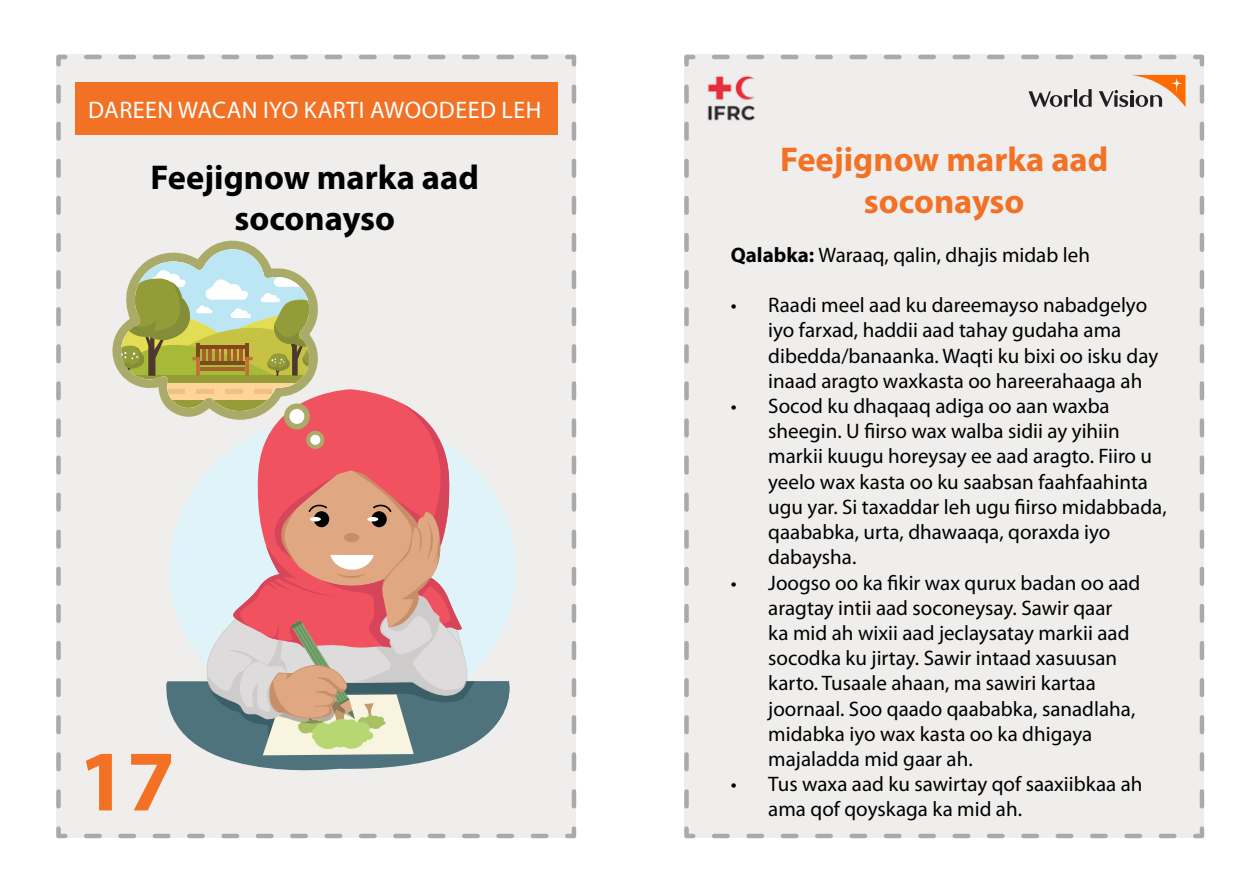
<style>
.page{position:relative;width:1259px;height:893px;background:#fff}
.page>*{position:absolute;margin:0;border:0;box-sizing:border-box;transform-origin:0 0}
.t1{font:700 87px "Myriad Pro";color:#f37124}
.t2{font:700 34.5px/41.4px "Myriad Pro";color:#f37124;text-align:center}
.t3{font:700 34.5px/41.4px "Myriad Pro";color:#000;text-align:center}
.t4{font:24px "Myriad Pro";letter-spacing:.02em;color:#fff}
.t5{font:21px/25.2px "Myriad Pro";color:#000}
.s1{font-weight:700}
</style>
<div class="page">
<div style="left:56px;top:54px;width:521px;height:785px;background:#efeeed"></div>
<div style="left:684px;top:54px;width:521px;height:785px;background:#efeeed"></div>
<img style="left:697px;top:65px;width:68px;height:65px">
<svg style="left:1028px;top:75px;width:157px;height:32px;background:#d0beb2"></svg>
<svg style="left:109px;top:239px;width:419px;height:550px;background:#d7c6bc"></svg>
<div style="left:75px;top:82px;width:482px;height:52px;background:#f37124"></div>
<p class="t4" style="left:88px;top:95px;width:455px">DAREEN WACAN IYO KARTI AWOODEED LEH</p>
<h2 class="t3" style="left:150px;top:156px;width:330px">Feejignow marka aad soconayso</h2>
<h1 class="t1" style="left:79px;top:724px;width:98px">17</h1>
<h2 class="t2" style="left:780px;top:138px;width:330px">Feejignow marka aad soconayso</h2>
<p class="t5" style="left:731px;top:242px;width:361px"><span class="s1">Qalabka:</span> Waraaq, qalin, dhajis midab leh</p>
<p class="t5" style="left:768px;top:292px;width:391px;text-indent:-38px">• Raadi meel aad ku dareemayso nabadgelyo iyo farxad, haddii aad tahay gudaha ama dibedda/banaanka. Waqti ku bixi oo isku day inaad aragto waxkasta oo hareerahaaga ah</p>
<p class="t5" style="left:768px;top:393px;width:400px;text-indent:-38px">• Socod ku dhaqaaq adiga oo aan waxba sheegin. U fiirso wax walba sidii ay yihiin markii kuugu horeysay ee aad aragto. Fiiro u yeelo wax kasta oo ku saabsan faahfaahinta ugu yar. Si taxaddar leh ugu fiirso midabbada, qaababka, urta, dhawaaqa, qoraxda iyo dabaysha.</p>
<p class="t5" style="left:768px;top:569px;width:374px;text-indent:-38px">• Joogso oo ka fikir wax qurux badan oo aad aragtay intii aad soconeysay. Sawir qaar<br>ka mid ah wixii aad jeclaysatay markii aad socodka ku jirtay. Sawir intaad xasuusan karto. Tusaale ahaan, ma sawiri kartaa joornaal. Soo qaado qaababka, sanadlaha, midabka iyo wax kasta oo ka dhigaya majaladda mid gaar ah.</p>
<p class="t5" style="left:768px;top:771px;width:376px;text-indent:-38px">• Tus waxa aad ku sawirtay qof saaxiibkaa ah ama qof qoyskaga ka mid ah.</p>
</div>
